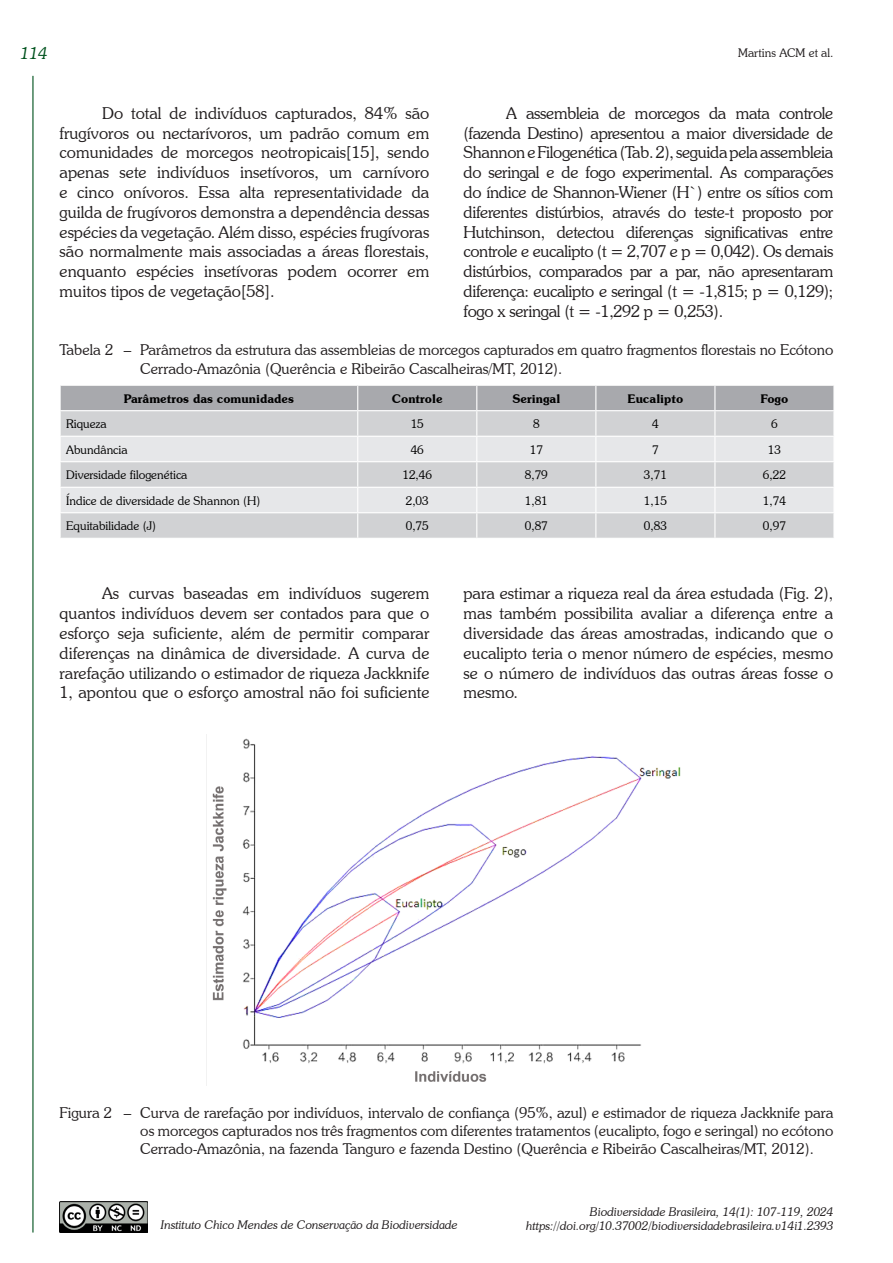
<style>
.page{position:relative;width:893px;height:1263px;background:#fff}
.page>*{position:absolute;margin:0;border:0;box-sizing:border-box;transform-origin:0 0}
.texto{font:300 16.5px/19.8px "Souvenir IT Cby BT";color:#231f20;text-align:justify}
.t1{font:italic 300 16.5px "Souvenir IT Cby BT";color:#00531e}
.figura{font:300 15px/18px "Souvenir IT Cby BT";color:#231f20}
.t2{font:italic 300 12px/14.4px "Souvenir IT Cby BT";color:#231f20;text-align:right}
.texto_tabela{font:300 12px "Souvenir IT Cby BT";color:#000}
.texto_tabela-2{font:600 12px "Souvenir IT Cby BT";color:#000}
.t3{font:300 12px "Souvenir IT Cby BT";color:#231f20}
</style>
<div class="page">
<hr style="left:32px;top:76px;width:2px;height:1156px;background:#00531e">
<img style="left:60px;top:1201px;width:88px;height:31px">
<svg style="left:60px;top:385px;width:774px;height:153px;background:#d3d4d6"></svg>
<hr style="left:833px;top:513px;width:2px;height:25px;background:#fff">
<img style="left:206px;top:734px;width:475px;height:352px">
<p class="t1" style="left:20px;top:43px;width:29px">114</p>
<p class="t3" style="left:738px;top:46px;width:97px">Martins ACM et al.</p>
<p class="texto" style="left:60px;top:103px;width:371px;text-indent:43px">Do total de indivíduos capturados, 84% são frugívoros ou nectarívoros, um padrão comum em comunidades de morcegos neotropicais[15], sendo apenas sete indivíduos insetívoros, um carnívoro e cinco onívoros. Essa alta representatividade da guilda de frugívoros demonstra a dependência dessas espécies da vegetação. Além disso, espécies frugívoras são normalmente mais associadas a áreas florestais, enquanto espécies insetívoras podem ocorrer em muitos tipos de vegetação[58].</p>
<p class="texto" style="left:463px;top:103px;width:371px;text-indent:43px">A assembleia de morcegos da mata controle (fazenda Destino) apresentou a maior diversidade de Shannon e Filogenética (Tab. 2), seguida pela assembleia do seringal e de fogo experimental. As comparações do índice de Shannon-Wiener (H`) entre os sítios com diferentes distúrbios, através do teste-t proposto por Hutchinson, detectou diferenças significativas entre controle e eucalipto (t = 2,707 e p = 0,042). Os demais distúrbios, comparados par a par, não apresentaram diferença: eucalipto e seringal (t = -1,815; p = 0,129); fogo x seringal (t = -1,292 p = 0,253).</p>
<p class="figura" style="left:140px;top:339px;width:695px;line-height:19.8px;text-indent:-81px">Tabela 2 – Parâmetros da estrutura das assembleias de morcegos capturados em quatro fragmentos florestais no Ecótono<br>Cerrado-Amazônia (Querência e Ribeirão Cascalheiras/MT, 2012).</p>
<p class="texto_tabela-2" style="left:124px;top:391px;width:172px">Parâmetros das comunidades</p>
<p class="texto_tabela-2" style="left:392px;top:391px;width:52px">Controle</p>
<p class="texto_tabela-2" style="left:512px;top:391px;width:49px">Seringal</p>
<p class="texto_tabela-2" style="left:627px;top:391px;width:57px">Eucalipto</p>
<p class="texto_tabela-2" style="left:761px;top:391px;width:29px">Fogo</p>
<p class="texto_tabela" style="left:66px;top:416px;width:42px">Riqueza</p>
<p class="texto_tabela" style="left:411px;top:416px;width:15px">15</p>
<p class="texto_tabela" style="left:533px;top:416px;width:8px">8</p>
<p class="texto_tabela" style="left:652px;top:416px;width:8px">4</p>
<p class="texto_tabela" style="left:771px;top:416px;width:8px">6</p>
<p class="texto_tabela" style="left:66px;top:442px;width:63px">Abundância</p>
<p class="texto_tabela" style="left:411px;top:442px;width:15px">46</p>
<p class="texto_tabela" style="left:530px;top:442px;width:15px">17</p>
<p class="texto_tabela" style="left:652px;top:442px;width:8px">7</p>
<p class="texto_tabela" style="left:768px;top:442px;width:15px">13</p>
<p class="texto_tabela" style="left:66px;top:467px;width:123px">Diversidade filogenética</p>
<p class="texto_tabela" style="left:402px;top:467px;width:31px">12,46</p>
<p class="texto_tabela" style="left:525px;top:467px;width:25px">8,79</p>
<p class="texto_tabela" style="left:644px;top:467px;width:25px">3,71</p>
<p class="texto_tabela" style="left:763px;top:467px;width:25px">6,22</p>
<p class="texto_tabela" style="left:66px;top:493px;width:196px">Índice de diversidade de Shannon (H)</p>
<p class="texto_tabela" style="left:406px;top:493px;width:25px">2,03</p>
<p class="texto_tabela" style="left:525px;top:493px;width:25px">1,81</p>
<p class="texto_tabela" style="left:644px;top:493px;width:25px">1,15</p>
<p class="texto_tabela" style="left:763px;top:493px;width:25px">1,74</p>
<p class="texto_tabela" style="left:66px;top:518px;width:92px">Equitabilidade (J)</p>
<p class="texto_tabela" style="left:406px;top:518px;width:25px">0,75</p>
<p class="texto_tabela" style="left:525px;top:518px;width:25px">0,87</p>
<p class="texto_tabela" style="left:644px;top:518px;width:25px">0,83</p>
<p class="texto_tabela" style="left:763px;top:518px;width:25px">0,97</p>
<p class="texto" style="left:60px;top:583px;width:371px;text-indent:43px">As curvas baseadas em indivíduos sugerem quantos indivíduos devem ser contados para que o esforço seja suficiente, além de permitir comparar diferenças na dinâmica de diversidade. A curva de rarefação utilizando o estimador de riqueza Jackknife 1, apontou que o esforço amostral não foi suficiente</p>
<p class="texto" style="left:463px;top:583px;width:371px">para estimar a riqueza real da área estudada (Fig. 2), mas também possibilita avaliar a diferença entre a diversidade das áreas amostradas, indicando que o eucalipto teria o menor número de espécies, mesmo se o número de indivíduos das outras áreas fosse o mesmo.</p>
<p class="figura" style="left:140px;top:1104px;width:695px;text-align:justify;text-indent:-81px">Figura 2 – Curva de rarefação por indivíduos, intervalo de confiança (95%, azul) e estimador de riqueza Jackknife para os morcegos capturados nos três fragmentos com diferentes tratamentos (eucalipto, fogo e seringal) no ecótono Cerrado-Amazônia, na fazenda Tanguro e fazenda Destino (Querência e Ribeirão Cascalheiras/MT, 2012).</p>
<p class="t2" style="left:161px;top:1217px;width:298px">Instituto Chico Mendes de Conservação da Biodiversidade</p>
<p class="t2" style="left:526px;top:1204px;width:309px">Biodiversidade Brasileira, 14(1): 107-119, 2024 https://doi.org/10.37002/biodiversidadebrasileira.v14i1.2393</p>
</div>
